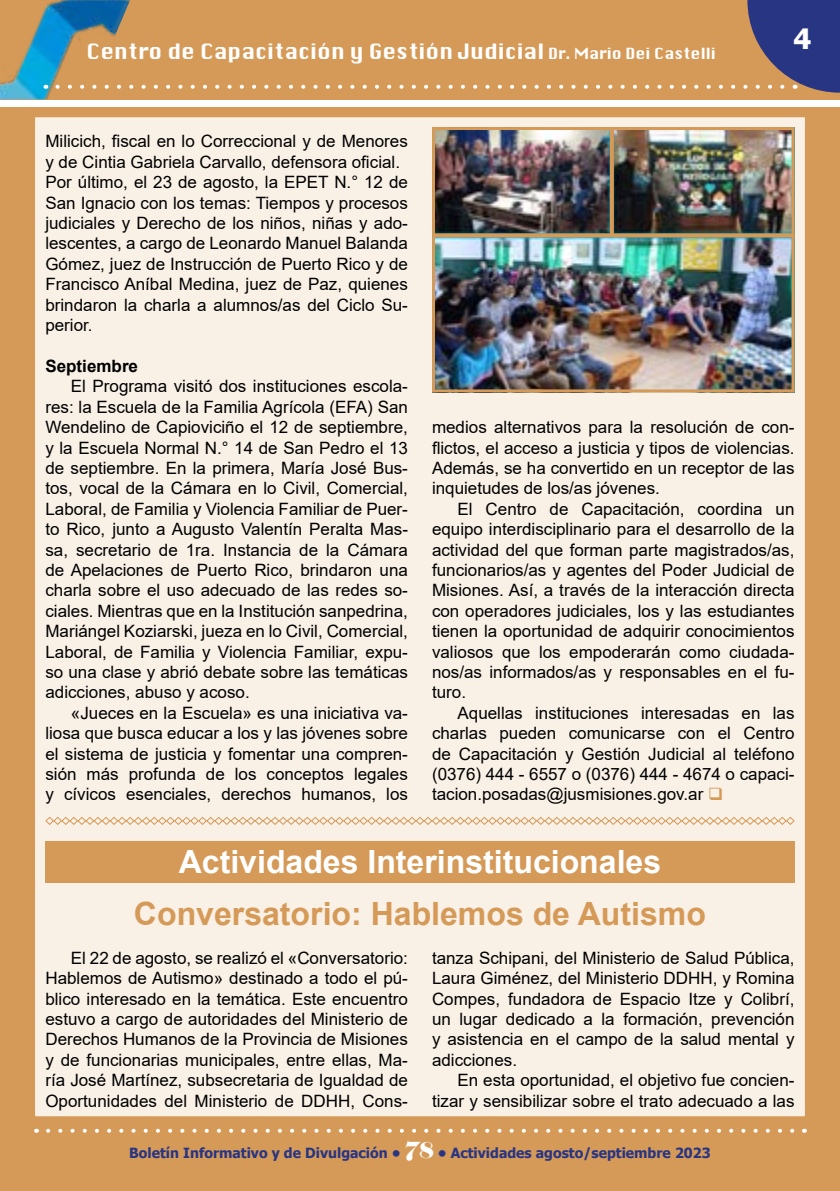
<style>
.page{position:relative;width:840px;height:1191px;background:#fff}
.page>*{position:absolute;margin:0;border:0;box-sizing:border-box;transform-origin:0 0}
.t1{font:700 32px "Arial";color:#fff}
.t2{font:700 32px "Arial";color:#d59a58}
.t3{font:700 28px "Tahoma";color:#fff}
.t4{font:22px "Chicane";color:#fff}
.t5{font:17px/20.4px "Arial";color:#000;text-align:justify}
.t6{font:700 17px "Arial";color:#000}
.t7{font:700 14px "Tahoma";color:#283583}
.s1{font-size:16px}
.s2{color:#d59a58}
.s3{font-family:"Elephant";font-weight:400;font-size:22px;color:#fff}
</style>
<div class="page">
<div style="left:0;top:108px;width:839px;height:1083px;background:#d59a58"></div>
<svg style="left:48px;top:1128px;width:747px;height:4px"></svg>
<div style="left:0;top:0;width:839px;height:99px;background:#d59a58"></div>
<img style="left:0;top:1px;width:57px;height:98px">
<svg style="left:57px;top:0;width:782px;height:93px"></svg>
<div style="left:33px;top:115px;width:773px;height:1003px;background:#f9f0e6;border:2px solid #d59a58"></div>
<img style="left:436px;top:131px;width:354px;height:257px">
<div style="left:432px;top:127px;width:362px;height:265px;border:3px solid #d59a58"></div>
<svg style="left:434px;top:233px;width:360px;height:4px"></svg>
<svg style="left:609px;top:129px;width:4px;height:106px"></svg>
<svg style="left:45px;top:816px;width:749px;height:9px"></svg>
<div style="left:45px;top:841px;width:749px;height:41px;background:#d59a58"></div>
<p class="t4" style="left:86px;top:40px;width:630px">Centro de Capacitación y Gestión Judicial <span class="s1">Dr. Mario Dei Castelli</span></p>
<h2 class="t3" style="left:793px;top:19px;width:19px">4</h2>
<p class="t5" style="left:45px;top:131px;width:364px;text-align:left">Milicich, fiscal en lo Correccional y de Menores y de Cintia Gabriela Carvallo, defensora oficial.<br>Por último, el 23 de agosto, la EPET N.° 12 de San Ignacio con los temas: Tiempos y procesos judiciales y Derecho de los niños, niñas y ado&shy;lescentes, a cargo de Leonardo Manuel Balanda Gómez, juez de Instrucción de Puerto Rico y de Francisco Aníbal Medina, juez de Paz, quienes brindaron la charla a alumnos/as del Ciclo Su&shy;perior.</p>
<p class="t6" style="left:45px;top:354px;width:94px">Septiembre</p>
<p class="t5" style="left:45px;top:376px;width:364px;text-indent:26px">El Programa visitó dos instituciones escola&shy;res: la Escuela de la Familia Agrícola (EFA) San Wendelino de Capioviciño el 12 de septiembre, y la Escuela Normal N.° 14 de San Pedro el 13 de septiembre. En la primera, María José Bus&shy;tos, vocal de la Cámara en lo Civil, Comercial, Laboral, de Familia y Violencia Familiar de Puer&shy;to Rico, junto a Augusto Valentín Peralta Mas&shy;sa, secretario de 1ra. Instancia de la Cámara de Apelaciones de Puerto Rico, brindaron una charla sobre el uso adecuado de las redes so&shy;ciales. Mientras que en la Institución sanpedrina, Mariángel Koziarski, jueza en lo Civil, Comercial, Laboral, de Familia y Violencia Familiar, expu&shy;so una clase y abrió debate sobre las temáticas adicciones, abuso y acoso.</p>
<p class="t5" style="left:45px;top:702px;width:364px;text-indent:26px">«Jueces en la Escuela» es una iniciativa va&shy;liosa que busca educar a los y las jóvenes sobre el sistema de justicia y fomentar una compren&shy;sión más profunda de los conceptos legales y cívicos esenciales, derechos humanos, los</p>
<p class="t5" style="left:432px;top:417px;width:364px">medios alternativos para la resolución de con&shy;flictos, el acceso a justicia y tipos de violencias.<br>Además, se ha convertido en un receptor de las inquietudes de los/as jóvenes.</p>
<p class="t5" style="left:432px;top:498px;width:364px;text-indent:26px">El Centro de Capacitación, coordina un equipo interdisciplinario para el desarrollo de la actividad del que forman parte magistrados/as, funcionarios/as y agentes del Poder Judicial de Misiones. Así, a través de la interacción directa con operadores judiciales, los y las estudiantes tienen la oportunidad de adquirir conocimientos valiosos que los empoderarán como ciudada&shy;nos/as informados/as y responsables en el fu&shy;turo.</p>
<p class="t5" style="left:432px;top:702px;width:364px;text-indent:26px">Aquellas instituciones interesadas en las charlas pueden comunicarse con el Centro de Capacitación y Gestión Judicial al teléfono (0376) 444 - 6557 o (0376) 444 - 4674 o capaci&shy;tacion.posadas@jusmisiones.gov.ar <span class="s2">❑</span></p>
<h1 class="t1" style="left:179px;top:839px;width:483px">Actividades Interinstitucionales</h1>
<h1 class="t2" style="left:134px;top:891px;width:573px">Conversatorio: Hablemos de Autismo</h1>
<p class="t5" style="left:45px;top:947px;width:364px;text-indent:26px">El 22 de agosto, se realizó el «Conversatorio:<br>Hablemos de Autismo» destinado a todo el pú&shy;blico interesado en la temática. Este encuentro estuvo a cargo de autoridades del Ministerio de Derechos Humanos de la Provincia de Misiones y de funcionarias municipales, entre ellas, Ma&shy;ría José Martínez, subsecretaria de Igualdad de Oportunidades del Ministerio de DDHH, Cons-</p>
<p class="t5" style="left:432px;top:947px;width:364px">tanza Schipani, del Ministerio de Salud Pública, Laura Giménez, del Ministerio DDHH, y Romina Compes, fundadora de Espacio Itze y Colibrí, un lugar dedicado a la formación, prevención y asistencia en el campo de la salud mental y adicciones.</p>
<p class="t5" style="left:432px;top:1070px;width:364px;text-align:right">En esta oportunidad, el objetivo fue concien&shy;tizar y sensibilizar sobre el trato adecuado a las</p>
<p class="t7" style="left:129px;top:1143px;width:582px">Boletín Informativo y de Divulgación • <span class="s3">78</span> • Actividades agosto/septiembre 2023</p>
</div>
